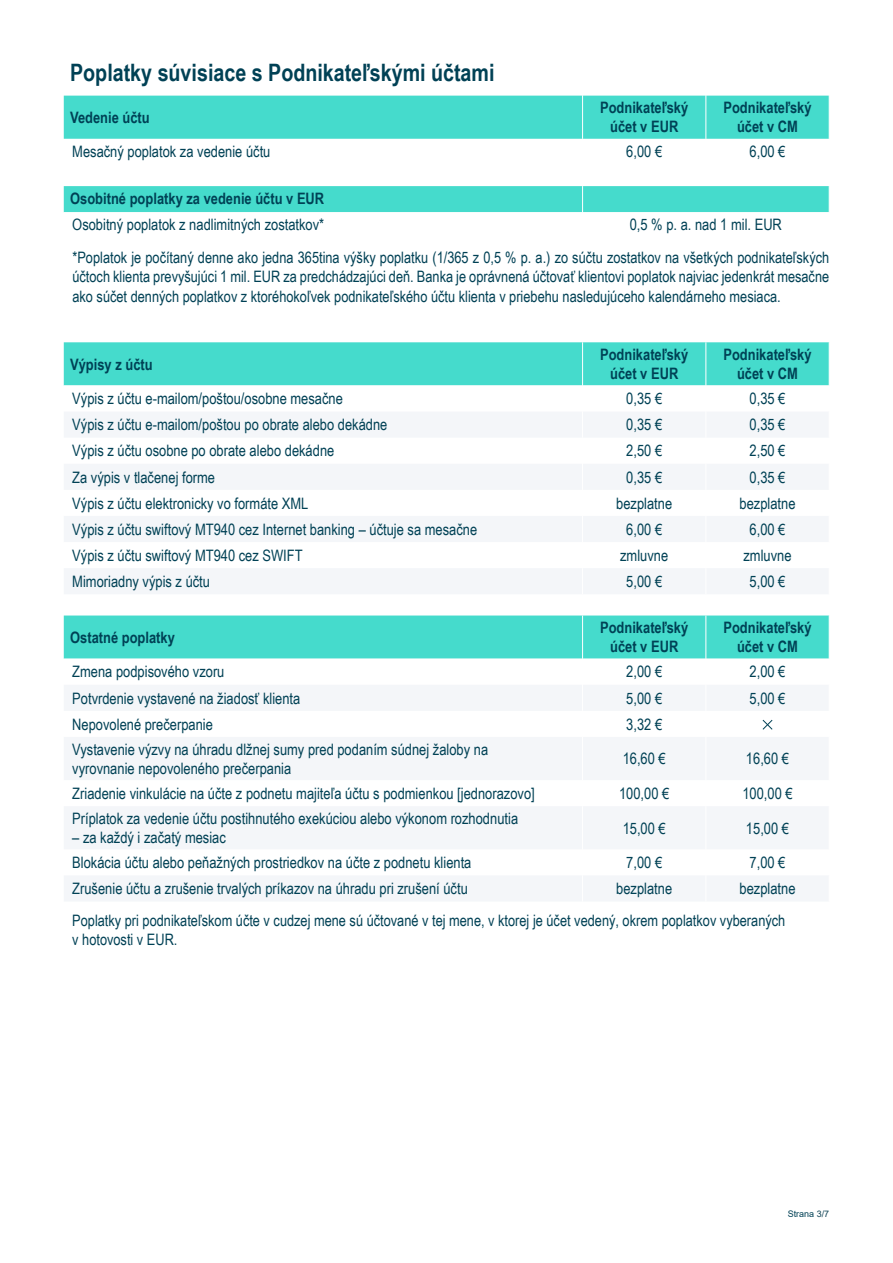
<style>
.page{position:relative;width:893px;height:1263px;background:#fff}
.page>*{position:absolute;margin:0;border:0;box-sizing:border-box;transform-origin:0 0}
.Nadpis{font:700 24px "Arial Narrow";color:#004155}
.Text_Tabulka{font:15.75px/19.5px "Arial Narrow";color:#004155;text-align:justify}
.Text_Tabulka-2{font:700 15.75px "Arial Narrow";color:#004155}
.t1{font:9px "Arial";color:#004155}
.s1{color:#0e4254}
</style>
<div class="page">
<svg style="left:64px;top:95px;width:765px;height:1px"></svg>
<hr style="left:582px;top:64px;width:1px;height:32px;background:#fff">
<hr style="left:705px;top:64px;width:1px;height:32px;background:#fff">
<div style="left:64px;top:96px;width:766px;height:43px;background:#45dbcc"></div>
<div style="left:64px;top:186px;width:766px;height:26px;background:#45dbcc"></div>
<svg style="left:64px;top:342px;width:766px;height:252px"></svg>
<svg style="left:64px;top:737px;width:764px;height:164px;fill:#f4f6f9"></svg>
<hr style="left:582px;top:737px;width:1px;height:43px;background:#fff">
<hr style="left:705px;top:737px;width:1px;height:43px;background:#fff">
<svg style="left:582px;top:780px;width:1px;height:26px"></svg>
<svg style="left:705px;top:780px;width:1px;height:26px"></svg>
<hr style="left:582px;top:806px;width:1px;height:43px;background:#fff">
<hr style="left:705px;top:806px;width:1px;height:43px;background:#fff">
<svg style="left:582px;top:849px;width:1px;height:52px"></svg>
<svg style="left:705px;top:849px;width:1px;height:52px"></svg>
<svg style="left:64px;top:615px;width:766px;height:115px"></svg>
<p class="Nadpis" style="left:70px;top:55px;width:426px">Poplatky súvisiace s Podnikateľskými účtami</p>
<p class="Text_Tabulka-2" style="left:70px;top:105px;width:81px">Vedenie účtu</p>
<p class="Text_Tabulka-2" style="left:600px;top:96px;width:90px">Podnikateľský</p>
<p class="Text_Tabulka-2" style="left:610px;top:115px;width:70px">účet v EUR</p>
<p class="Text_Tabulka-2" style="left:723px;top:96px;width:90px">Podnikateľský</p>
<p class="Text_Tabulka-2" style="left:737px;top:115px;width:62px">účet v CM</p>
<p class="Text_Tabulka" style="left:72px;top:141px;width:200px">Mesačný poplatok za vedenie účtu</p>
<p class="Text_Tabulka" style="left:626px;top:141px;width:37px">6,00 €</p>
<p class="Text_Tabulka" style="left:750px;top:141px;width:37px">6,00 €</p>
<p class="Text_Tabulka-2" style="left:70px;top:186px;width:256px">Osobitné poplatky za vedenie účtu v EUR</p>
<p class="Text_Tabulka" style="left:72px;top:214px;width:253px">Osobitný poplatok z nadlimitných zostatkov*</p>
<p class="Text_Tabulka" style="left:630px;top:214px;width:154px">0,5 % p. a. nad 1 mil. EUR</p>
<p class="Text_Tabulka" style="left:72px;top:247px;width:758px">*Poplatok je počítaný denne ako jedna 365tina výšky poplatku (1/365 z 0,5 % p. a.) zo súčtu zostatkov na všetkých podnikateľských účtoch klienta prevyšujúci 1 mil. EUR za predchádzajúci deň. Banka je oprávnená účtovať klientovi poplatok najviac jedenkrát mesačne ako súčet denných poplatkov z ktoréhokoľvek podnikateľského účtu klienta v priebehu nasledujúceho kalendárneho mesiaca.</p>
<p class="Text_Tabulka-2" style="left:70px;top:352px;width:84px">Výpisy z účtu</p>
<p class="Text_Tabulka-2" style="left:600px;top:343px;width:90px">Podnikateľský</p>
<p class="Text_Tabulka-2" style="left:610px;top:362px;width:70px">účet v EUR</p>
<p class="Text_Tabulka-2" style="left:723px;top:343px;width:90px">Podnikateľský</p>
<p class="Text_Tabulka-2" style="left:737px;top:362px;width:62px">účet v CM</p>
<p class="Text_Tabulka" style="left:72px;top:388px;width:272px">Výpis z účtu e-mailom/poštou/osobne mesačne</p>
<p class="Text_Tabulka" style="left:626px;top:388px;width:37px">0,35 €</p>
<p class="Text_Tabulka" style="left:750px;top:388px;width:37px">0,35 €</p>
<p class="Text_Tabulka" style="left:72px;top:414px;width:317px">Výpis z účtu e-mailom/poštou po obrate alebo dekádne</p>
<p class="Text_Tabulka" style="left:626px;top:414px;width:37px">0,35 €</p>
<p class="Text_Tabulka" style="left:750px;top:414px;width:37px">0,35 €</p>
<p class="Text_Tabulka" style="left:72px;top:441px;width:264px">Výpis z účtu osobne po obrate alebo dekádne</p>
<p class="Text_Tabulka" style="left:626px;top:441px;width:37px">2,50 €</p>
<p class="Text_Tabulka" style="left:750px;top:441px;width:37px">2,50 €</p>
<p class="Text_Tabulka" style="left:72px;top:467px;width:144px">Za výpis v tlačenej forme</p>
<p class="Text_Tabulka" style="left:626px;top:467px;width:37px">0,35 €</p>
<p class="Text_Tabulka" style="left:750px;top:467px;width:37px">0,35 €</p>
<p class="Text_Tabulka" style="left:72px;top:493px;width:238px">Výpis z účtu elektronicky vo formáte XML</p>
<p class="Text_Tabulka" style="left:616px;top:493px;width:58px">bezplatne</p>
<p class="Text_Tabulka" style="left:739px;top:493px;width:58px">bezplatne</p>
<p class="Text_Tabulka" style="left:72px;top:519px;width:406px">Výpis z účtu swiftový MT940 cez Internet banking – účtuje sa mesačne</p>
<p class="Text_Tabulka" style="left:626px;top:519px;width:37px">6,00 €</p>
<p class="Text_Tabulka" style="left:750px;top:519px;width:37px">6,00 €</p>
<p class="Text_Tabulka" style="left:72px;top:545px;width:232px">Výpis z účtu swiftový MT940 cez SWIFT</p>
<p class="Text_Tabulka" style="left:620px;top:545px;width:50px">zmluvne</p>
<p class="Text_Tabulka" style="left:743px;top:545px;width:50px">zmluvne</p>
<p class="Text_Tabulka" style="left:72px;top:571px;width:139px">Mimoriadny výpis z účtu</p>
<p class="Text_Tabulka" style="left:626px;top:571px;width:37px">5,00 €</p>
<p class="Text_Tabulka" style="left:750px;top:571px;width:37px">5,00 €</p>
<p class="Text_Tabulka-2" style="left:70px;top:625px;width:106px">Ostatné poplatky</p>
<p class="Text_Tabulka-2" style="left:600px;top:616px;width:90px">Podnikateľský</p>
<p class="Text_Tabulka-2" style="left:610px;top:635px;width:70px">účet v EUR</p>
<p class="Text_Tabulka-2" style="left:723px;top:616px;width:90px">Podnikateľský</p>
<p class="Text_Tabulka-2" style="left:737px;top:635px;width:62px">účet v CM</p>
<p class="Text_Tabulka" style="left:72px;top:661px;width:154px">Zmena podpisového vzoru</p>
<p class="Text_Tabulka" style="left:626px;top:661px;width:37px">2,00 €</p>
<p class="Text_Tabulka" style="left:750px;top:661px;width:37px">2,00 €</p>
<p class="Text_Tabulka" style="left:72px;top:688px;width:230px">Potvrdenie vystavené na žiadosť klienta</p>
<p class="Text_Tabulka" style="left:626px;top:688px;width:37px">5,00 €</p>
<p class="Text_Tabulka" style="left:750px;top:688px;width:37px">5,00 €</p>
<p class="Text_Tabulka" style="left:72px;top:714px;width:142px">Nepovolené prečerpanie</p>
<p class="Text_Tabulka" style="left:626px;top:714px;width:37px">3,32 €</p>
<p class="Text_Tabulka" style="left:72px;top:739px;width:417px">Vystavenie výzvy na úhradu dlžnej sumy pred podaním súdnej žaloby na</p>
<p class="Text_Tabulka" style="left:72px;top:758px;width:220px">vyrovnanie nepovoleného prečerpania</p>
<p class="Text_Tabulka" style="left:623px;top:748px;width:45px">16,60 €</p>
<p class="Text_Tabulka" style="left:746px;top:748px;width:45px">16,60 €</p>
<p class="Text_Tabulka" style="left:72px;top:783px;width:464px">Zriadenie vinkulácie na účte z podnetu majiteľa účtu s podmienkou [jednorazovo]</p>
<p class="Text_Tabulka" style="left:619px;top:783px;width:52px">100,00 €</p>
<p class="Text_Tabulka" style="left:742px;top:783px;width:52px">100,00 €</p>
<p class="Text_Tabulka" style="left:72px;top:808px;width:447px">Príplatok za vedenie účtu postihnutého exekúciou alebo výkonom rozhodnutia</p>
<p class="Text_Tabulka" style="left:72px;top:827px;width:155px">– za každý i začatý mesiac</p>
<p class="Text_Tabulka" style="left:623px;top:818px;width:45px">15,00 €</p>
<p class="Text_Tabulka" style="left:746px;top:818px;width:45px">15,00 €</p>
<p class="Text_Tabulka" style="left:72px;top:852px;width:401px">Blokácia účtu alebo peňažných prostriedkov na účte z podnetu klienta</p>
<p class="Text_Tabulka" style="left:626px;top:852px;width:37px">7,00 €</p>
<p class="Text_Tabulka" style="left:750px;top:852px;width:37px">7,00 €</p>
<p class="Text_Tabulka" style="left:72px;top:878px;width:397px">Zrušenie účtu a zrušenie trvalých príkazov na úhradu pri zrušení účtu</p>
<p class="Text_Tabulka" style="left:616px;top:878px;width:58px">bezplatne</p>
<p class="Text_Tabulka" style="left:739px;top:878px;width:58px">bezplatne</p>
<p class="Text_Tabulka" style="left:72px;top:910px;width:715px">Poplatky pri podnikateľskom účte v cudzej mene sú účtované v tej mene, v ktorej je účet vedený, okrem poplatkov vyberaných</p>
<p class="Text_Tabulka" style="left:72px;top:929px;width:107px">v hotovosti v EUR.</p>
<p class="t1" style="left:788px;top:1207px;width:43px">Strana <span class="s1">3/7</span></p>
</div>
